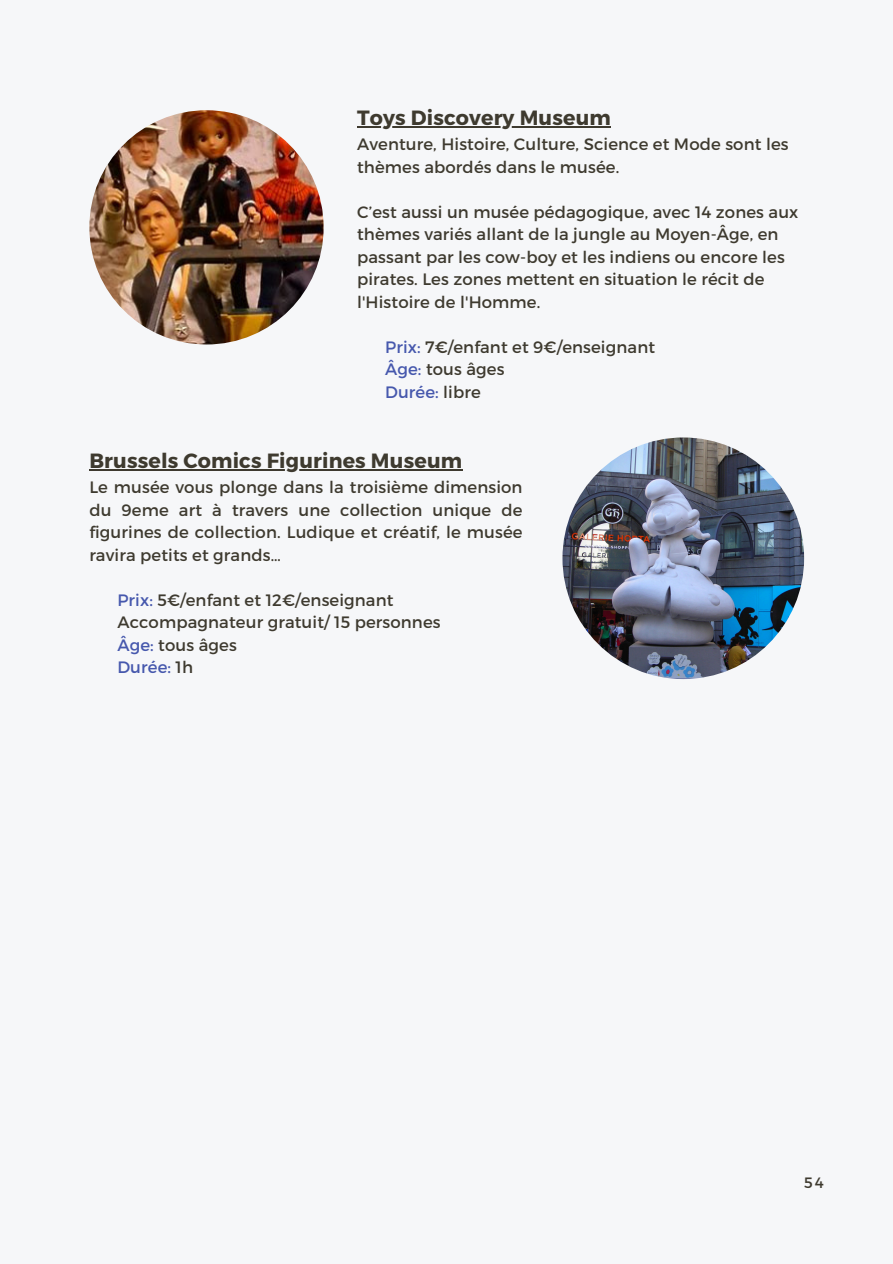
<style>
.page{position:relative;width:893px;height:1264px;background:#fff}
.page>*{position:absolute;margin:0;border:0;box-sizing:border-box;transform-origin:0 0}
.t1{font:700 20.55px "Montserrat";letter-spacing:.01em;color:#3e3a2f}
.t2{font:16.5px/22.5px "Montserrat";letter-spacing:.01em;color:#3e3a2f}
.t3{font:16.5px "Montserrat";letter-spacing:.01em;color:#4658ad}
.t4{font:15px "Montserrat";color:#3e3a2f}
.s1{color:#4658ad}
.s2{color:#3e3a2f}
</style>
<div class="page">
<div style="left:0;top:0;width:892px;height:1263px;background:#f6f7f9"></div>
<hr style="left:357px;top:126px;width:254px;height:2px;background:#3e3a2f">
<img style="left:89px;top:110px;width:234px;height:234px;border-radius:50%">
<hr style="left:89px;top:469px;width:373px;height:1px;background:#3e3a2f">
<img style="left:562px;top:437px;width:242px;height:242px;border-radius:50%">
<h1 class="t1" style="left:357px;top:105px;width:255px">Toys Discovery Museum</h1>
<h1 class="t2" style="left:357px;top:132px;width:433px">Aventure, Histoire, Culture, Science et Mode sont les thèmes abordés dans le musée.</h1>
<h1 class="t2" style="left:357px;top:200px;width:443px">C’est aussi un musée pédagogique, avec 14 zones aux thèmes variés allant de la jungle au Moyen-Âge, en passant par les cow-boy et les indiens ou encore les pirates. Les zones mettent en situation le récit de l'Histoire de l'Homme.</h1>
<h1 class="t2" style="left:385px;top:335px;width:271px"><span class="s1">Prix:</span> 7€/enfant et 9€/enseignant</h1>
<p class="t2" style="left:385px;top:357px;width:121px"><span class="s1">Âge:</span> tous âges</p>
<h1 class="t3" style="left:385px;top:381px;width:97px">Durée: <span class="s2">libre</span></h1>
<h1 class="t1" style="left:89px;top:447px;width:374px">Brussels Comics Figurines Museum</h1>
<h1 class="t2" style="left:89px;top:475px;width:434px;text-align:justify">Le musée vous plonge dans la troisième dimension du 9eme art à travers une collection unique de figurines de collection. Ludique et créatif, le musée ravira petits et grands…</h1>
<p class="t2" style="left:117px;top:587px;width:325px"><span class="s1">Prix:</span> 5€/enfant et 12€/enseignant<br>Accompagnateur gratuit/ 15 personnes</p>
<h1 class="t2" style="left:117px;top:632px;width:121px"><span class="s1">Âge:</span> tous âges</h1>
<p class="t3" style="left:117px;top:656px;width:77px">Durée: <span class="s2">1h</span></p>
<p class="t4" style="left:804px;top:1173px;width:21px">54</p>
</div>
